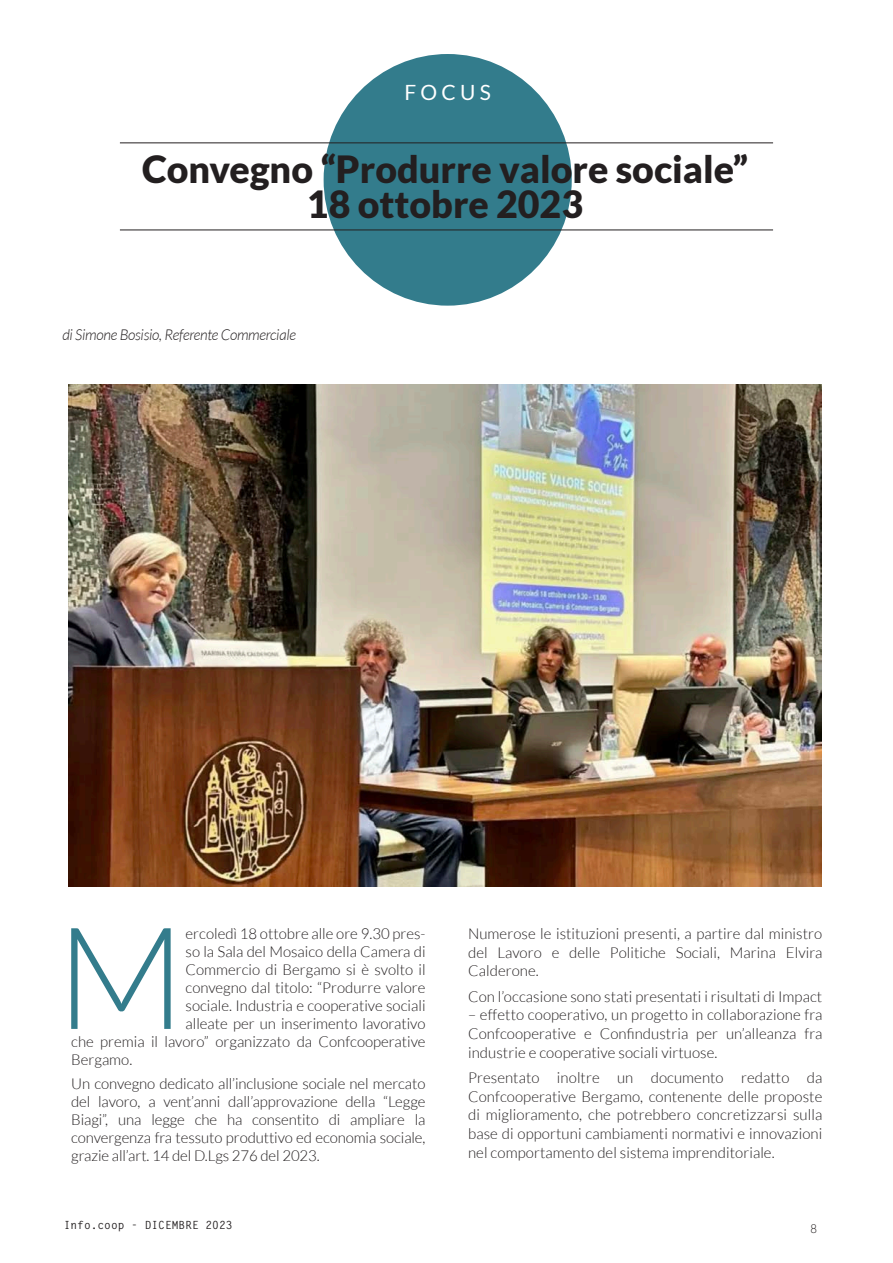
<style>
.page{position:relative;width:893px;height:1263px;background:#fff}
.page>*{position:absolute;margin:0;border:0;box-sizing:border-box;transform-origin:0 0}
.Corpo_del_testo{font:300 142.2px "Lato";color:#337c8c}
.Citazione_fuori_dal{font:900 37.5px "Lato";color:#231f20}
.Intestazione_sezione{font:21px "Lato";letter-spacing:.2em;color:#fff}
.Corpo_del_testo-2{font:300 15px/18.8px "Lato";color:#231f20;text-align:justify}
.Corpo_del_testo-3{font:italic 300 15px "Lato";letter-spacing:-.02em;color:#231f20}
.t1{font:12px "Letter Gothic Std";color:#231f20}
.t2{font:700 11.25px "Letter Gothic Std";color:#231f20}
</style>
<div class="page">
<div style="left:324px;top:54px;width:248px;height:252px;background:#337c8c;border-radius:50%"></div>
<hr style="left:120px;top:230px;width:653px;height:1px;background:#231f20">
<hr style="left:120px;top:143px;width:653px;height:1px;background:#231f20">
<img style="left:69px;top:385px;width:752px;height:502px">
<p class="Intestazione_sezione" style="left:404px;top:81px;width:88px">FOCUS</p>
<p class="Citazione_fuori_dal" style="left:142px;top:148px;width:607px">Convegno “Produrre valore sociale”</p>
<p class="Citazione_fuori_dal" style="left:307px;top:182px;width:278px">18 ottobre 2023</p>
<p class="Corpo_del_testo-3" style="left:62px;top:326px;width:235px">di Simone Bosisio, Referente Commerciale</p>
<p class="Corpo_del_testo" style="left:56px;top:902px;width:131px">M</p>
<p class="Corpo_del_testo-2" style="left:186px;top:924px;width:241px">ercoledì 18 ottobre alle ore 9.30 pres-</p>
<p class="Corpo_del_testo-2" style="left:186px;top:942px;width:241px">so la Sala del Mosaico della Camera di</p>
<p class="Corpo_del_testo-2" style="left:186px;top:960px;width:241px">Commercio di Bergamo si è svolto il</p>
<p class="Corpo_del_testo-2" style="left:186px;top:978px;width:241px">convegno dal titolo: “Produrre valore</p>
<p class="Corpo_del_testo-2" style="left:186px;top:996px;width:241px">sociale. Industria e cooperative sociali</p>
<p class="Corpo_del_testo-2" style="left:186px;top:1014px;width:241px">alleate per un inserimento lavorativo</p>
<p class="Corpo_del_testo-2" style="left:71px;top:1032px;width:356px">che premia il lavoro” organizzato da Confcooperative</p>
<p class="Corpo_del_testo-2" style="left:71px;top:1050px;width:63px">Bergamo.</p>
<p class="Corpo_del_testo-2" style="left:71px;top:1075px;width:356px;line-height:18px">Un convegno dedicato all’inclusione sociale nel mercato del lavoro, a vent’anni dall’approvazione della “Legge Biagi”, una legge che ha consentito di ampliare la convergenza fra tessuto produttivo ed economia sociale, grazie all’art. 14 del D.Lgs 276 del 2023.</p>
<p class="Corpo_del_testo-2" style="left:468px;top:924px;width:356px">Numerose le istituzioni presenti, a partire dal ministro del Lavoro e delle Politiche Sociali, Marina Elvira Calderone.</p>
<p class="Corpo_del_testo-2" style="left:468px;top:987px;width:356px">Con l’occasione sono stati presentati i risultati di Impact</p>
<p class="Corpo_del_testo-2" style="left:468px;top:1005px;width:356px">– effetto cooperativo, un progetto in collaborazione fra Confcooperative e Confindustria per un’alleanza fra industrie e cooperative sociali virtuose.</p>
<p class="Corpo_del_testo-2" style="left:468px;top:1068px;width:356px">Presentato inoltre un documento redatto da Confcooperative Bergamo, contenente delle proposte di miglioramento, che potrebbero concretizzarsi sulla base di opportuni cambiamenti normativi e innovazioni nel comportamento del sistema imprenditoriale.</p>
<p class="t2" style="left:64px;top:1218px;width:170px">Info.coop - DICEMBRE 2023</p>
<p class="t1" style="left:810px;top:1221px;width:9px">8</p>
</div>
